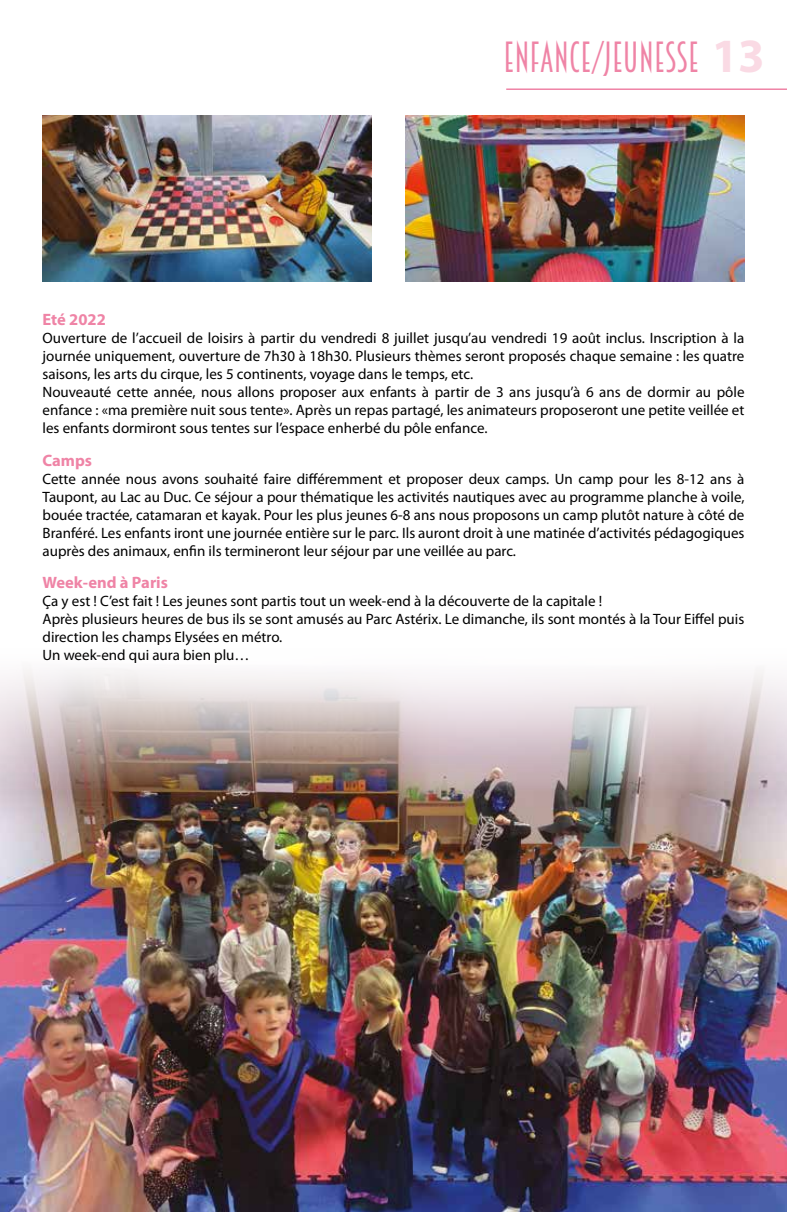
<style>
.page{position:relative;width:787px;height:1212px;background:#fff}
.page>*{position:absolute;margin:0;border:0;box-sizing:border-box;transform-origin:0 0}
.t1{font:39px "Breamcatcher";color:#ef84a6}
.t2{font:700 16.5px "Myriad Pro";color:#ef84a6}
.t3{font:15px/18px "Myriad Pro";color:#000}
.s1{font-family:"Myriad Pro";font-weight:700;font-size:48px}
</style>
<div class="page">
<hr style="left:506px;top:88px;width:281px;height:2px;background:#ef84a6">
<img style="left:0;top:669px;width:787px;height:543px">
<img style="left:405px;top:115px;width:339px;height:166px">
<img style="left:43px;top:115px;width:328px;height:166px">
<h1 class="t1" style="left:503px;top:34px;width:263px">ENFANCE/JEUNESSE <span class="s1">13</span></h1>
<p class="t2" style="left:43px;top:309px;width:65px">Eté 2022</p>
<p class="t3" style="left:43px;top:329px;width:703px">Ouverture de l’accueil de loisirs à partir du vendredi 8 juillet jusqu’au vendredi 19 août inclus. Inscription à la journée uniquement, ouverture de 7h30 à 18h30. Plusieurs thèmes seront proposés chaque semaine : les quatre saisons, les arts du cirque, les 5 continents, voyage dans le temps, etc.<br>Nouveauté cette année, nous allons proposer aux enfants à partir de 3 ans jusqu’à 6 ans de dormir au pôle enfance : «ma première nuit sous tente». Après un repas partagé, les animateurs proposeront une petite veillée et les enfants dormiront sous tentes sur l’espace enherbé du pôle enfance.</p>
<p class="t2" style="left:43px;top:449px;width:51px">Camps</p>
<p class="t3" style="left:43px;top:469px;width:703px;text-align:justify">Cette année nous avons souhaité faire différemment et proposer deux camps. Un camp pour les 8-12 ans à Taupont, au Lac au Duc. Ce séjour a pour thématique les activités nautiques avec au programme planche à voile, bouée tractée, catamaran et kayak. Pour les plus jeunes 6-8 ans nous proposons un camp plutôt nature à côté de Branféré. Les enfants iront une journée entière sur le parc. Ils auront droit à une matinée d’activités pédagogiques auprès des animaux, enfin ils termineront leur séjour par une veillée au parc.</p>
<p class="t2" style="left:43px;top:572px;width:127px">Week-end à Paris</p>
<p class="t3" style="left:43px;top:592px;width:703px">Ça y est ! C’est fait ! Les jeunes sont partis tout un week-end à la découverte de la capitale !<br>Après plusieurs heures de bus ils se sont amusés au Parc Astérix. Le dimanche, ils sont montés à la Tour Eiffel puis direction les champs Elysées en métro.<br>Un week-end qui aura bien plu…</p>
</div>
